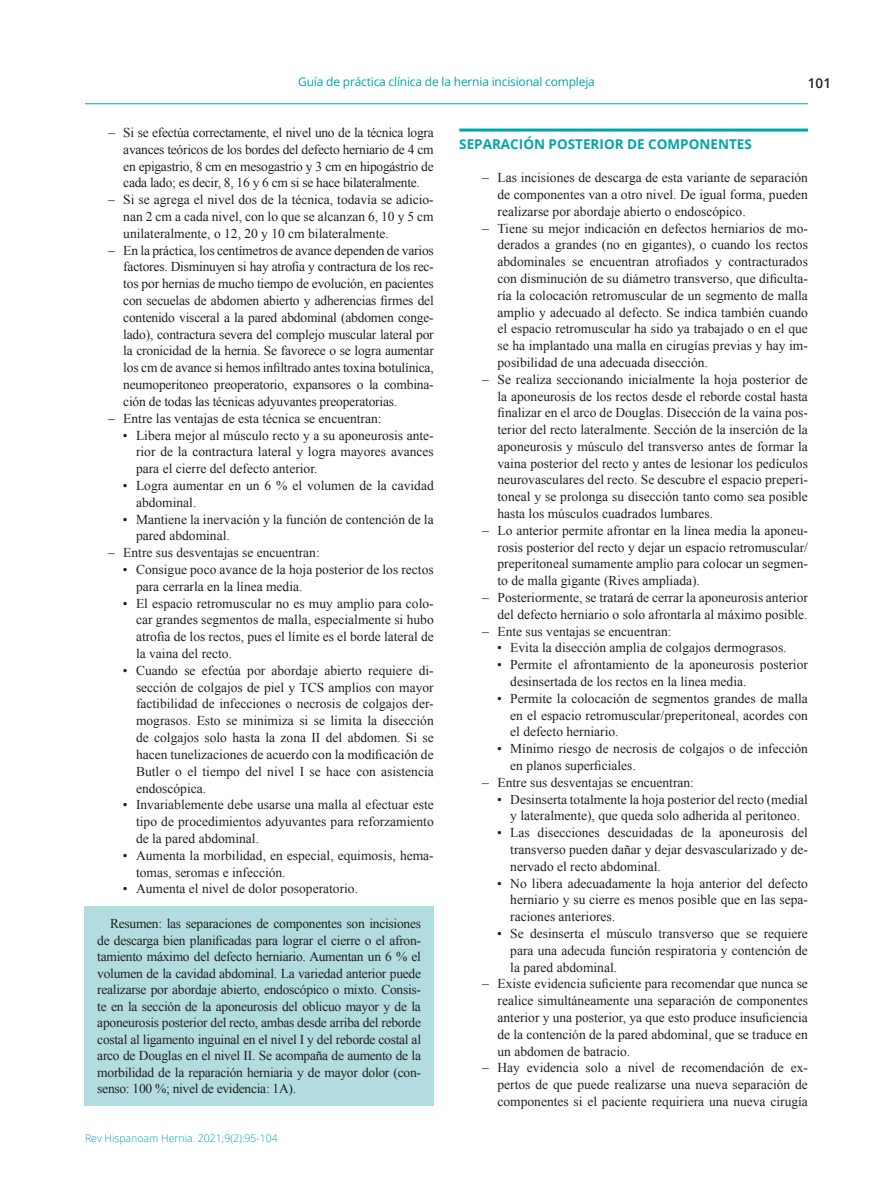
<style>
.page{position:relative;width:893px;height:1191px;background:#fff}
.page>*{position:absolute;margin:0;border:0;box-sizing:border-box;transform-origin:0 0}
.RESUMEN{font:13.5px/16.8px "Times New Roman";color:#231f20;text-align:justify}
._02_Ladillo_1{font:700 13.5px "Open Sans";color:#00a5aa}
.t1{font:600 13.5px "Open Sans";color:#231f20}
.t2{font:12px "Open Sans";letter-spacing:-.015em;color:#00a5aa}
.t3{font:300 10.5px "Open Sans";color:#00a5aa}
</style>
<div class="page">
<hr style="left:85px;top:103px;width:723px;height:1px;background:#00a5aa">
<hr style="left:459px;top:129px;width:349px;height:3px;background:#00a5aa">
<div style="left:85px;top:906px;width:349px;height:200px;background:#b2dcdf"></div>
<p class="t2" style="left:298px;top:74px;width:298px">Guía de práctica clínica de la hernia incisional compleja</p>
<p class="RESUMEN" style="left:123px;top:124px;width:312px;text-indent:-15px">– Si se efectúa correctamente, el nivel uno de la técnica logra avances teóricos de los bordes del defecto herniario de 4 cm en epigastrio, 8 cm en mesogastrio y 3 cm en hipogástrio de cada lado; es decir, 8, 16 y 6 cm si se hace bilateralmente.</p>
<p class="RESUMEN" style="left:123px;top:191px;width:312px;text-indent:-15px">– Si se agrega el nivel dos de la técnica, todavía se adicio&shy;nan 2 cm a cada nivel, con lo que se alcanzan 6, 10 y 5 cm unilateralmente, o 12, 20 y 10 cm bilateralmente.</p>
<p class="RESUMEN" style="left:123px;top:241px;width:312px;text-indent:-15px">– En la práctica, los centímetros de avance dependen de varios factores. Disminuyen si hay atrofia y contractura de los rec&shy;tos por hernias de mucho tiempo de evolución, en pacientes con secuelas de abdomen abierto y adherencias firmes del contenido visceral a la pared abdominal (abdomen conge&shy;lado), contractura severa del complejo muscular lateral por la cronicidad de la hernia. Se favorece o se logra aumentar los cm de avance si hemos infiltrado antes toxina botulínica, neumoperitoneo preoperatorio, expansores o la combina&shy;ción de todas las técnicas adyuvantes preoperatorias.</p>
<p class="RESUMEN" style="left:108px;top:409px;width:275px">– Entre las ventajas de esta técnica se encuentran:</p>
<p class="RESUMEN" style="left:136px;top:426px;width:299px;text-indent:-13px">• Libera mejor al músculo recto y a su aponeurosis ante&shy;rior de la contractura lateral y logra mayores avances para el cierre del defecto anterior.</p>
<p class="RESUMEN" style="left:136px;top:477px;width:299px;text-indent:-13px">• Logra aumentar en un 6 % el volumen de la cavidad abdominal.</p>
<p class="RESUMEN" style="left:136px;top:510px;width:299px;text-indent:-13px">• Mantiene la inervación y la función de contención de la pared abdominal.</p>
<p class="RESUMEN" style="left:108px;top:544px;width:213px">– Entre sus desventajas se encuentran:</p>
<p class="RESUMEN" style="left:136px;top:561px;width:299px;text-indent:-13px">• Consigue poco avance de la hoja posterior de los rectos para cerrarla en la línea media.</p>
<p class="RESUMEN" style="left:136px;top:594px;width:299px;text-indent:-13px">• El espacio retromuscular no es muy amplio para colo&shy;car grandes segmentos de malla, especialmente si hubo atrofia de los rectos, pues el límite es el borde lateral de la vaina del recto.</p>
<p class="RESUMEN" style="left:136px;top:661px;width:299px;text-indent:-13px">• Cuando se efectúa por abordaje abierto requiere di&shy;sección de colgajos de piel y TCS amplios con mayor factibilidad de infecciones o necrosis de colgajos der&shy;mograsos. Esto se minimiza si se limita la disección de colgajos solo hasta la zona II del abdomen. Si se hacen tunelizaciones de acuerdo con la modificación de Butler o el tiempo del nivel I se hace con asistencia endoscópica.</p>
<p class="RESUMEN" style="left:136px;top:796px;width:299px;text-indent:-13px">• Invariablemente debe usarse una malla al efectuar este tipo de procedimientos adyuvantes para reforzamiento de la pared abdominal.</p>
<p class="RESUMEN" style="left:136px;top:846px;width:299px;text-indent:-13px">• Aumenta la morbilidad, en especial, equimosis, hema&shy;tomas, seromas e infección.</p>
<p class="RESUMEN" style="left:123px;top:880px;width:237px">• Aumenta el nivel de dolor posoperatorio.</p>
<p class="t1" style="left:808px;top:74px;width:25px">101</p>
<p class="_02_Ladillo_1" style="left:459px;top:134px;width:294px">SEPARACIÓN POSTERIOR DE COMPONENTES</p>
<p class="RESUMEN" style="left:497px;top:169px;width:312px;text-indent:-15px">– Las incisiones de descarga de esta variante de separación de componentes van a otro nivel. De igual forma, pueden realizarse por abordaje abierto o endoscópico.</p>
<p class="RESUMEN" style="left:497px;top:219px;width:312px;text-indent:-15px">– Tiene su mejor indicación en defectos herniarios de mo&shy;derados a grandes (no en gigantes), o cuando los rectos abdominales se encuentran atrofiados y contracturados con disminución de su diámetro transverso, que dificulta&shy;ría la colocación retromuscular de un segmento de malla amplio y adecuado al defecto. Se indica también cuando el espacio retromuscular ha sido ya trabajado o en el que se ha implantado una malla en cirugías previas y hay im&shy;posibilidad de una adecuada disección.</p>
<p class="RESUMEN" style="left:497px;top:370px;width:312px;text-indent:-15px">– Se realiza seccionando inicialmente la hoja posterior de la aponeurosis de los rectos desde el reborde costal hasta finalizar en el arco de Douglas. Disección de la vaina pos&shy;terior del recto lateralmente. Sección de la inserción de la aponeurosis y músculo del transverso antes de formar la vaina posterior del recto y antes de lesionar los pedículos neurovasculares del recto. Se descubre el espacio preperi&shy;toneal y se prolonga su disección tanto como sea posible hasta los músculos cuadrados lumbares.</p>
<p class="RESUMEN" style="left:497px;top:522px;width:312px;text-indent:-15px">– Lo anterior permite afrontar en la línea media la aponeu&shy;rosis posterior del recto y dejar un espacio retromuscular/ preperitoneal sumamente amplio para colocar un segmen&shy;to de malla gigante (Rives ampliada).</p>
<p class="RESUMEN" style="left:482px;top:589px;width:327px;text-align:right">– Posteriormente, se tratará de cerrar la aponeurosis anterior del defecto herniario o solo afrontarla al máximo posible.</p>
<p class="RESUMEN" style="left:482px;top:622px;width:191px">– Ente sus ventajas se encuentran:</p>
<p class="RESUMEN" style="left:497px;top:639px;width:291px">• Evita la disección amplia de colgajos dermograsos.</p>
<p class="RESUMEN" style="left:510px;top:656px;width:299px;text-indent:-13px">• Permite el afrontamiento de la aponeurosis posterior desinsertada de los rectos en la línea media.</p>
<p class="RESUMEN" style="left:510px;top:689px;width:299px;text-indent:-13px">• Permite la colocación de segmentos grandes de malla en el espacio retromuscular/preperitoneal, acordes con el defecto herniario.</p>
<p class="RESUMEN" style="left:510px;top:740px;width:299px;text-indent:-13px">• Mínimo riesgo de necrosis de colgajos o de infección en planos superficiales.</p>
<p class="RESUMEN" style="left:482px;top:773px;width:213px">– Entre sus desventajas se encuentran:</p>
<p class="RESUMEN" style="left:497px;top:790px;width:312px;text-align:center">• Desinserta totalmente la hoja posterior del recto (medial y lateralmente), que queda solo adherida al peritoneo.</p>
<p class="RESUMEN" style="left:510px;top:824px;width:299px;text-indent:-13px">• Las disecciones descuidadas de la aponeurosis del transverso pueden dañar y dejar desvascularizado y de&shy;nervado el recto abdominal.</p>
<p class="RESUMEN" style="left:510px;top:874px;width:299px;text-indent:-13px">• No libera adecuadamente la hoja anterior del defecto herniario y su cierre es menos posible que en las sepa&shy;raciones anteriores.</p>
<p class="RESUMEN" style="left:510px;top:924px;width:299px;text-indent:-13px">• Se desinserta el músculo transverso que se requiere para una adecuda función respiratoria y contención de la pared abdominal.</p>
<p class="RESUMEN" style="left:497px;top:975px;width:312px;text-indent:-15px">– Existe evidencia suficiente para recomendar que nunca se realice simultáneamente una separación de componentes anterior y una posterior, ya que esto produce insuficiencia de la contención de la pared abdominal, que se traduce en un abdomen de batracio.</p>
<p class="RESUMEN" style="left:497px;top:1059px;width:312px;text-indent:-15px">– Hay evidencia solo a nivel de recomendación de ex&shy;pertos de que puede realizarse una nueva separación de componentes si el paciente requiriera una nueva cirugía</p>
<p class="RESUMEN" style="left:97px;top:915px;width:325px;text-indent:13px">Resumen: las separaciones de componentes son incisiones de descarga bien planificadas para lograr el cierre o el afron&shy;tamiento máximo del defecto herniario. Aumentan un 6 % el volumen de la cavidad abdominal. La variedad anterior puede realizarse por abordaje abierto, endoscópico o mixto. Consis&shy;te en la sección de la aponeurosis del oblicuo mayor y de la aponeurosis posterior del recto, ambas desde arriba del reborde costal al ligamento inguinal en el nivel I y del reborde costal al arco de Douglas en el nivel II. Se acompaña de aumento de la morbilidad de la reparación herniaria y de mayor dolor (con&shy;senso: 100 %; nivel de evidencia: 1A).</p>
<p class="t3" style="left:85px;top:1130px;width:194px">Rev Hispanoam Hernia. 2021;9(2):95-104</p>
</div>
